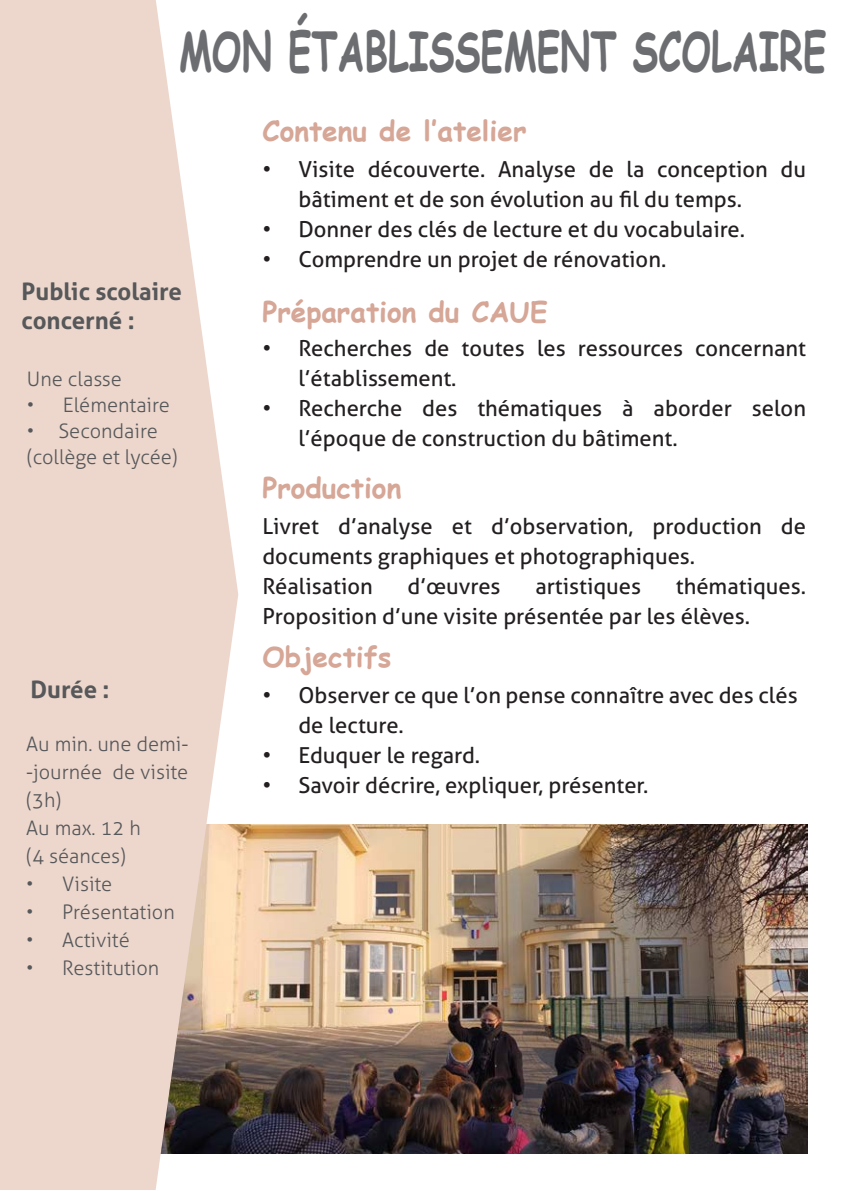
<style>
.page{position:relative;width:842px;height:1191px;background:#fff}
.page>*{position:absolute;margin:0;border:0;box-sizing:border-box;transform-origin:0 0}
.t1{font:700 54px "Comic Sans MS";color:#6c6d70;scale:.69 1}
.t2{font:700 28px "Comic Sans MS";color:#d6a696}
.t3{font:700 24px/28.8px "Aller";color:#57585a}
.t4{font:22px/30px "Aller";color:#231f20}
.t5{font:300 20px/28px "Aller";color:#57585a}
</style>
<div class="page">
<img style="left:238px;top:824px;width:569px;height:329px">
<svg style="left:0;top:0;width:238px;height:1190px;background:#e9d6cc"></svg>
<h1 class="t1" style="left:179px;top:12px;width:940px">MON ÉTABLISSEMENT SCOLAIRE</h1>
<p class="t2" style="left:262px;top:110px;width:266px">Contenu de l’atelier</p>
<p class="t3" style="left:22px;top:277px;width:162px">Public scolaire concerné :</p>
<p class="t5" style="left:27px;top:364px;width:96px">Une classe</p>
<p class="t5" style="left:27px;top:390px;width:144px">• Elémentaire</p>
<p class="t5" style="left:27px;top:417px;width:152px;line-height:26px">• Secondaire (collège et lycée)</p>
<p class="t3" style="left:30px;top:675px;width:81px">Durée :</p>
<p class="t5" style="left:26px;top:729px;width:164px">Au min. une demi--journée de visite (3h)<br>Au max. 12 h<br>(4 séances)</p>
<p class="t5" style="left:26px;top:869px;width:88px">• Visite</p>
<p class="t5" style="left:26px;top:897px;width:150px">• Présentation</p>
<p class="t5" style="left:26px;top:925px;width:105px">• Activité</p>
<p class="t5" style="left:26px;top:953px;width:135px">• Restitution</p>
<p class="t4" style="left:298px;top:154px;width:509px;text-indent:-36px">• Visite découverte. Analyse de la conception du bâtiment et de son évolution au fil du temps.</p>
<p class="t4" style="left:262px;top:214px;width:484px">• Donner des clés de lecture et du vocabulaire.</p>
<p class="t4" style="left:262px;top:244px;width:405px">• Comprendre un projet de rénovation.</p>
<p class="t2" style="left:262px;top:291px;width:287px">Préparation du CAUE</p>
<p class="t4" style="left:298px;top:333px;width:509px;text-indent:-36px">• Recherches de toutes les ressources concernant l’établissement.</p>
<p class="t4" style="left:298px;top:393px;width:509px;text-indent:-36px">• Recherche des thématiques à aborder selon l’époque de construction du bâtiment.</p>
<p class="t2" style="left:262px;top:467px;width:140px">Production</p>
<p class="t4" style="left:262px;top:511px;width:545px">Livret d’analyse et d’observation, production de documents graphiques et photographiques.<br>Réalisation</p>
<p class="t4" style="left:262px;top:571px;width:545px;text-indent:413px">thématiques.<br>Proposition d’une visite présentée par les élèves.</p>
<p class="t4" style="left:407px;top:571px;width:95px">d’œuvres</p>
<p class="t4" style="left:535px;top:571px;width:107px">artistiques</p>
<p class="t2" style="left:262px;top:636px;width:131px">Objectifs</p>
<p class="t4" style="left:298px;top:680px;width:501px;text-indent:-36px">• Observer ce que l’on pense connaître avec des clés de lecture.</p>
<p class="t4" style="left:262px;top:740px;width:219px">• Eduquer le regard.</p>
<p class="t4" style="left:262px;top:770px;width:387px">• Savoir décrire, expliquer, présenter.</p>
</div>
